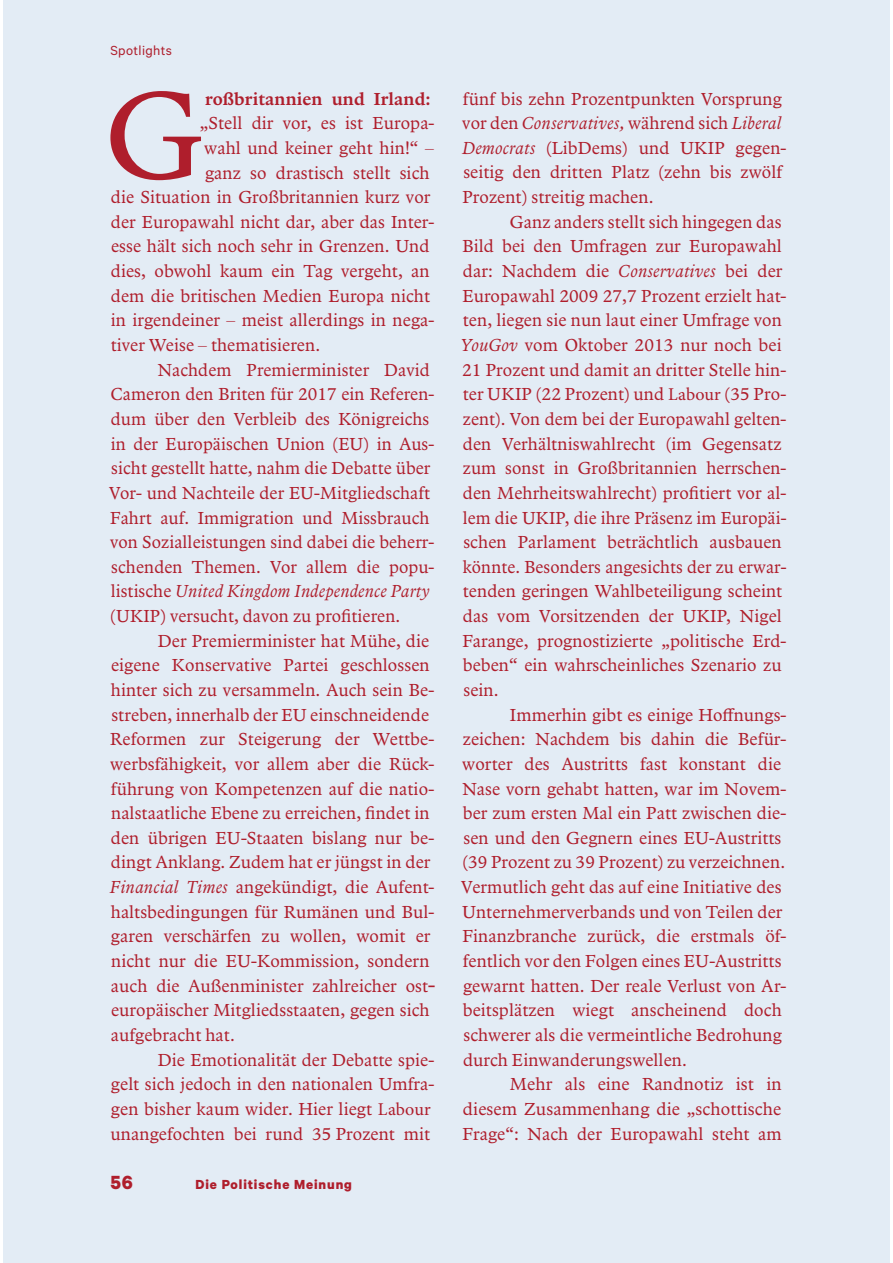
<style>
.page{position:relative;width:893px;height:1263px;background:#fff}
.page>*{position:absolute;margin:0;border:0;box-sizing:border-box;transform-origin:0 0}
.t1{font:128.85px "Arbesco DT";color:#af1e2c}
.t2{font:700 21.45px "Calibre";color:#af1e2c}
.t3{font:18px/24.6px "Arbesco DT";letter-spacing:.005em;color:#af1e2c}
.t4{font:italic 18px "Arbesco DT";letter-spacing:.02em;color:#af1e2c}
.t5{font:600 18px "Arbesco DT";letter-spacing:.005em;color:#af1e2c}
.t6{font:700 14.85px "Calibre";letter-spacing:.06em;color:#af1e2c}
.t7{font:14.85px "Calibre";letter-spacing:.025em;color:#af1e2c}
.s1{font-style:normal}
.s2{font-style:italic}
.s3{font-size:21.75px}
.s4{font-family:"Minion Pro"}
</style>
<div class="page">
<div style="left:3px;top:0;width:887px;height:1263px;background:#e3ecf5"></div>
<p class="t7" style="left:110px;top:46px;width:63px">Spotlights</p>
<h1 class="t1" style="left:105px;top:86px;width:100px">G</h1>
<p class="t5" style="left:205px;top:88px;width:227px">roßbritannien und Irland:</p>
<p class="t3" style="left:200px;top:112px;width:236px">„Stell dir vor, es ist Europa-</p>
<p class="t3" style="left:204px;top:137px;width:231px">wahl und keiner geht hin!“ –</p>
<p class="t3" style="left:205px;top:161px;width:226px">ganz so drastisch stellt sich</p>
<p class="t3" style="left:111px;top:186px;width:321px">die Situation in Großbritannien kurz vor</p>
<p class="t3" style="left:111px;top:211px;width:325px">der Europawahl nicht dar, aber das Inter-</p>
<p class="t3" style="left:111px;top:235px;width:320px">esse hält sich noch sehr in Grenzen. Und</p>
<p class="t3" style="left:111px;top:260px;width:320px">dies, obwohl kaum ein Tag vergeht, an</p>
<p class="t3" style="left:111px;top:285px;width:321px">dem die britischen Medien Europa nicht</p>
<p class="t3" style="left:111px;top:309px;width:325px">in irgendeiner – meist allerdings in nega-</p>
<p class="t3" style="left:111px;top:334px;width:211px">tiver Weise – thematisieren.</p>
<p class="t3" style="left:158px;top:359px;width:273px">Nachdem Premierminister David</p>
<p class="t3" style="left:110px;top:383px;width:325px">Cameron den Briten für 2017 ein Referen-</p>
<p class="t3" style="left:111px;top:408px;width:320px">dum über den Verbleib des Königreichs</p>
<p class="t3" style="left:111px;top:433px;width:325px">in der Europäischen Union (EU) in Aus-</p>
<p class="t3" style="left:111px;top:457px;width:321px">sicht gestellt hatte, nahm die Debatte über</p>
<p class="t3" style="left:109px;top:482px;width:322px">Vor- und Nachteile der EU-Mitgliedschaft</p>
<p class="t3" style="left:110px;top:506px;width:321px">Fahrt auf. Immigration und Missbrauch</p>
<p class="t3" style="left:110px;top:531px;width:326px">von Sozialleistungen sind dabei die beherr-</p>
<p class="t3" style="left:111px;top:556px;width:325px">schenden Themen. Vor allem die popu-</p>
<p class="t4" style="left:111px;top:585px;width:320px"><span class="s1">listische</span> United Kingdom Independence Party</p>
<p class="t3" style="left:110px;top:605px;width:291px">(UKIP) versucht, davon zu profitieren.</p>
<p class="t3" style="left:158px;top:630px;width:273px">Der Premierminister hat Mühe, die</p>
<p class="t3" style="left:111px;top:654px;width:320px">eigene Konservative Partei geschlossen</p>
<p class="t3" style="left:111px;top:679px;width:325px">hinter sich zu versammeln. Auch sein Be-</p>
<p class="t3" style="left:111px;top:704px;width:319px">streben, innerhalb der EU einschneidende</p>
<p class="t3" style="left:110px;top:728px;width:326px">Reformen zur Steigerung der Wettbe-</p>
<p class="t3" style="left:110px;top:753px;width:326px">werbsfähigkeit, vor allem aber die Rück-</p>
<p class="t3" style="left:111px;top:777px;width:325px">führung von Kompetenzen auf die natio-</p>
<p class="t3" style="left:111px;top:802px;width:320px">nalstaatliche Ebene zu erreichen, findet in</p>
<p class="t3" style="left:111px;top:827px;width:325px">den übrigen EU-Staaten bislang nur be-</p>
<p class="t3" style="left:111px;top:851px;width:321px">dingt Anklang. Zudem hat er jüngst in der</p>
<p class="t3" style="left:110px;top:876px;width:326px"><span class="s2">Financial Times</span> angekündigt, die Aufent-</p>
<p class="t3" style="left:111px;top:901px;width:325px">haltsbedingungen für Rumänen und Bul-</p>
<p class="t3" style="left:111px;top:925px;width:321px">garen verschärfen zu wollen, womit er</p>
<p class="t3" style="left:111px;top:950px;width:320px">nicht nur die EU-Kommission, sondern</p>
<p class="t3" style="left:111px;top:975px;width:326px">auch die Außenminister zahlreicher ost<span class="s3">-</span></p>
<p class="t3" style="left:111px;top:999px;width:320px">euro päischer Mitgliedsstaaten, gegen sich</p>
<p class="t3" style="left:111px;top:1024px;width:125px">auf gebracht hat.</p>
<p class="t3" style="left:158px;top:1049px;width:278px">Die Emotionalität der Debatte spie-</p>
<p class="t3" style="left:111px;top:1073px;width:325px">gelt sich jedoch in den natio nalen Umfra-</p>
<p class="t3" style="left:111px;top:1098px;width:321px">gen bisher kaum wider. Hier liegt <span class="s4">Labour</span></p>
<p class="t3" style="left:111px;top:1123px;width:321px">unangefochten bei rund 35 Prozent mit</p>
<p class="t2" style="left:110px;top:1169px;width:24px">56</p>
<p class="t6" style="left:195px;top:1175px;width:158px">Die Politische Meinung</p>
<p class="t3" style="left:462px;top:87px;width:326px">fünf bis zehn Prozentpunkten Vorsprung vor den <span class="s2">Conservatives,</span> während sich <span class="s2">Liberal Democrats</span> (LibDems) und UKIP gegen&shy;seitig den dritten Platz (zehn bis zwölf Prozent) streitig machen.</p>
<p class="t3" style="left:460px;top:211px;width:327px;text-indent:49px">Ganz anders stellt sich hingegen das Bild bei den Umfragen zur Europawahl dar: Nachdem die <span class="s2">Conservatives</span> bei der Europawahl 2009 27,7 Prozent erzielt hat&shy;ten, liegen sie nun laut einer Umfrage von <span class="s2">YouGov</span> vom Oktober 2013 nur noch bei 21 Prozent und damit an dritter Stelle hin&shy;ter UKIP (22 Prozent) und <span class="s4">Labour</span> (35 Pro&shy;zent). Von dem bei der Europawahl gelten&shy;den Verhältniswahlrecht (im Gegensatz zum sonst in Großbritannien herrschen&shy;den Mehrheitswahlrecht) profitiert vor al&shy;lem die UKIP, die ihre Präsenz im Europäi&shy;schen Parlament beträchtlich ausbauen könnte. Besonders angesichts der zu erwar&shy;tenden geringen Wahlbeteiligung scheint das vom Vorsitzenden der UKIP, Nigel Farange, prognostizierte „politische Erd&shy;beben“ ein wahr schein liches Szenario zu sein.</p>
<p class="t3" style="left:461px;top:704px;width:327px;text-indent:49px">Immerhin gibt es einige Hoffnungs&shy;zeichen: Nachdem bis dahin die Befür&shy;worter des Austritts fast konstant die Nase vorn gehabt hatten, war im Novem&shy;ber zum ersten Mal ein Patt zwischen die&shy;sen und den Gegnern eines EU-Austritts (39 Prozent zu 39 Prozent) zu verzeichnen.<br>Vermutlich geht das auf eine Initiative des Unternehmerverbands und von Teilen der Finanzbranche zurück, die erstmals öf&shy;fentlich vor den Folgen eines EU-Austritts gewarnt hatten. Der reale Verlust von Ar&shy;beitsplätzen wiegt anscheinend doch schwerer als die vermeintliche Be drohung durch Einwanderungswellen.</p>
<p class="t3" style="left:462px;top:1073px;width:321px;text-align:justify;text-indent:48px">Mehr als eine Randnotiz ist in diesem Zusammenhang die „schottische Frage“: Nach der Europawahl steht am</p>
</div>
